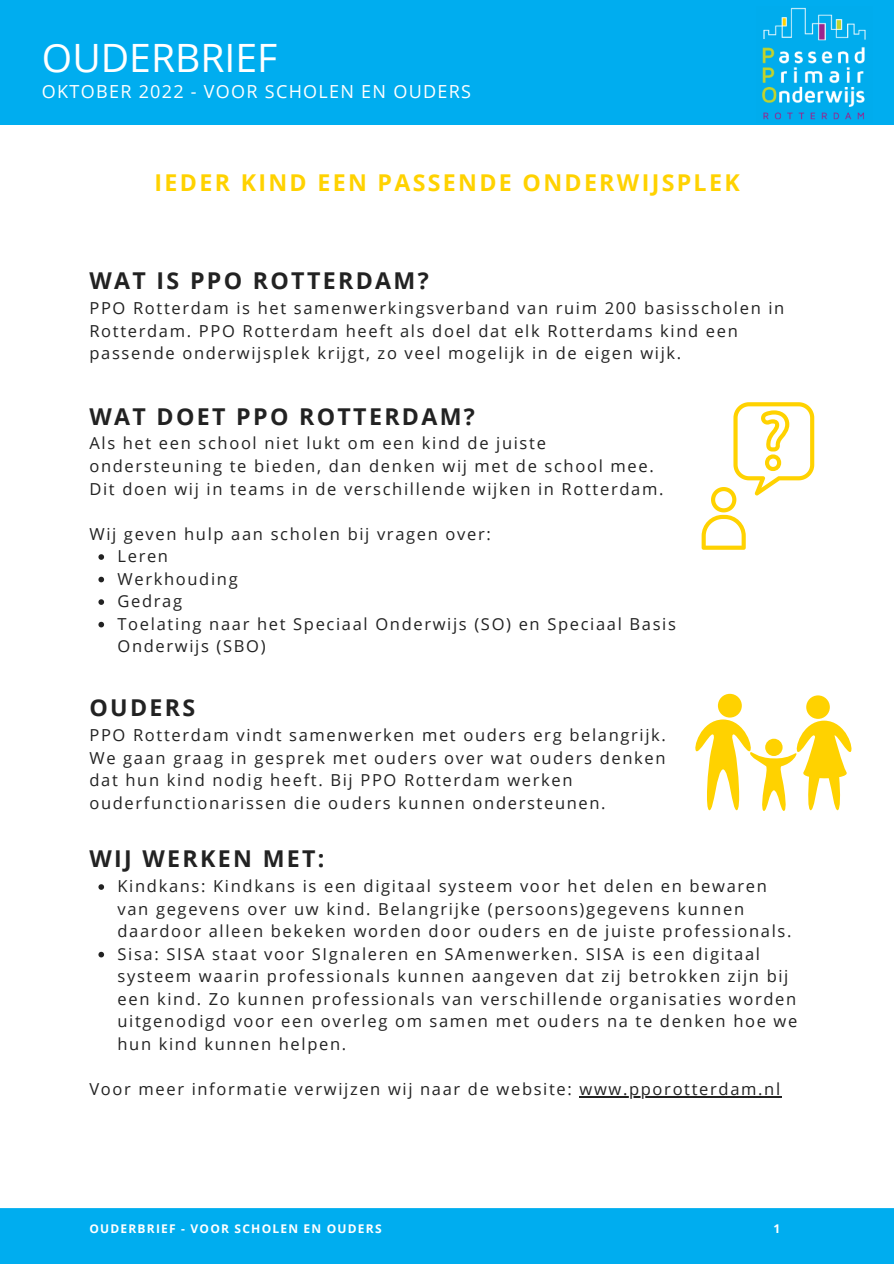
<style>
.page{position:relative;width:894px;height:1264px;background:#fff}
.page>*{position:absolute;margin:0;border:0;box-sizing:border-box;transform-origin:0 0}
.t1{font:39px "Open Sans";color:#fff}
.t2{font:700 23.25px "Open Sans";letter-spacing:.1em;color:#222}
.t3{font:700 23.25px "Open Sans";letter-spacing:.1em;color:#ffd200}
.t4{font:18px "Open Sans";letter-spacing:.07em;color:#fff}
.t5{font:16.5px/22.5px "Open Sans";letter-spacing:.1em;color:#222}
.t6{font:700 12px "Open Sans";letter-spacing:.1em;color:#fff}
</style>
<div class="page">
<div style="left:0;top:1208px;width:893px;height:55px;background:#00adef"></div>
<div style="left:0;top:0;width:893px;height:124px;background:#00adef"></div>
<img style="left:762px;top:7px;width:104px;height:113px">
<svg style="left:701px;top:402px;width:113px;height:148px"></svg>
<div style="left:717px;top:693px;width:24px;height:24px;background:#ffd200;border-radius:50%"></div>
<div style="left:806px;top:695px;width:23px;height:24px;background:#ffd200;border-radius:50%"></div>
<svg style="left:695px;top:719px;width:157px;height:92px"></svg>
<svg style="left:98px;top:554px;width:6px;height:6px"></svg>
<svg style="left:98px;top:576px;width:6px;height:6px"></svg>
<svg style="left:98px;top:599px;width:6px;height:6px"></svg>
<svg style="left:98px;top:621px;width:6px;height:6px"></svg>
<svg style="left:98px;top:884px;width:6px;height:5px"></svg>
<svg style="left:98px;top:951px;width:6px;height:6px"></svg>
<hr style="left:579px;top:1095px;width:202px;height:2px;background:#222">
<h1 class="t1" style="left:42px;top:31px;width:237px">OUDERBRIEF</h1>
<p class="t4" style="left:42px;top:79px;width:430px">OKTOBER 2022 - VOOR SCHOLEN EN OUDERS</p>
<h2 class="t3" style="left:155px;top:166px;width:586px">IEDER KIND EEN PASSENDE ONDERWIJSPLEK</h2>
<h2 class="t2" style="left:89px;top:265px;width:341px">WAT IS PPO ROTTERDAM?</h2>
<p class="t5" style="left:89px;top:296px;width:696px">PPO Rotterdam is het samenwerkingsverband van ruim 200 basisscholen in<br>Rotterdam. PPO Rotterdam heeft als doel dat elk Rotterdams kind een passende onderwijsplek krijgt, zo veel mogelijk in de eigen wijk.</p>
<h2 class="t2" style="left:89px;top:400px;width:387px">WAT DOET PPO ROTTERDAM?</h2>
<p class="t5" style="left:89px;top:432px;width:575px">Als het een school niet lukt om een kind de juiste ondersteuning te bieden, dan denken wij met de school mee.<br>Dit doen wij in teams in de verschillende wijken in Rotterdam.</p>
<p class="t5" style="left:89px;top:522px;width:403px">Wij geven hulp aan scholen bij vragen over:</p>
<p class="t5" style="left:117px;top:544px;width:560px">Leren<br>Werkhouding<br>Gedrag<br>Toelating naar het Speciaal Onderwijs (SO) en Speciaal Basis<br>Onderwijs (SBO)</p>
<h2 class="t2" style="left:89px;top:691px;width:107px">OUDERS</h2>
<p class="t5" style="left:89px;top:723px;width:578px">PPO Rotterdam vindt samenwerken met ouders erg belangrijk.<br>We gaan graag in gesprek met ouders over wat ouders denken dat hun kind nodig heeft. Bij PPO Rotterdam werken ouderfunctionarissen die ouders kunnen ondersteunen.</p>
<h2 class="t2" style="left:89px;top:842px;width:236px">WIJ WERKEN MET:</h2>
<p class="t5" style="left:117px;top:874px;width:681px">Kindkans: Kindkans is een digitaal systeem voor het delen en bewaren van gegevens over uw kind. Belangrijke (persoons)gegevens kunnen daardoor alleen bekeken worden door ouders en de juiste professionals.<br>Sisa: SISA staat voor SIgnaleren en SAmenwerken. SISA is een digitaal systeem waarin professionals kunnen aangeven dat zij betrokken zijn bij een kind. Zo kunnen professionals van verschillende organisaties worden uitgenodigd voor een overleg om samen met ouders na te denken hoe we hun kind kunnen helpen.</p>
<p class="t5" style="left:89px;top:1077px;width:692px">Voor meer informatie verwijzen wij naar de website: www.pporotterdam.nl</p>
<p class="t6" style="left:89px;top:1219px;width:293px">OUDERBRIEF - VOOR SCHOLEN EN OUDERS</p>
<p class="t6" style="left:773px;top:1219px;width:8px">1</p>
</div>
